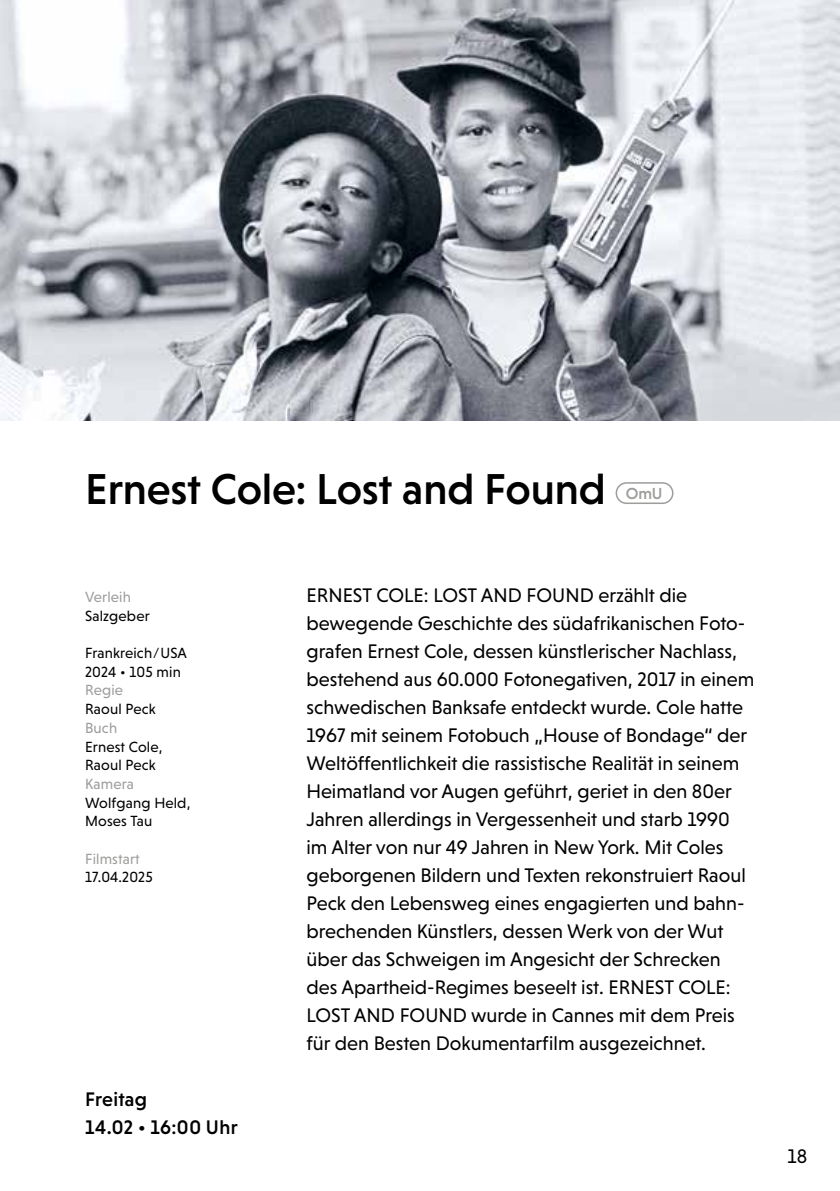
<style>
.page{position:relative;width:840px;height:1191px;background:#fff}
.page>*{position:absolute;margin:0;border:0;box-sizing:border-box;transform-origin:0 0}
.t1{font:500 44px "Niveau Grotesk";letter-spacing:-.005em;color:#000}
.t2{font:20px/28px "Niveau Grotesk";color:#000}
.t3{font:500 20px/28px "Niveau Grotesk";letter-spacing:.015em;color:#000}
.t4{font:500 16.2px "Niveau Grotesk";color:#9d9d9b}
.t5{font:15px/18.6px "Niveau Grotesk";letter-spacing:.01em;color:#000}
.t6{font:15px "Niveau Grotesk";letter-spacing:.01em;color:#9d9d9c}
</style>
<div class="page">
<img style="left:0;top:0;width:839px;height:420px">
<div style="left:615px;top:482px;width:58px;height:22px;border:2px solid #9d9d9b;border-radius:10px"></div>
<h1 class="t1" style="left:85px;top:464px;width:522px">Ernest Cole: Lost and Found</h1>
<p class="t4" style="left:625px;top:484px;width:38px">OmU</p>
<p class="t6" style="left:85px;top:588px;width:47px">Verleih</p>
<p class="t5" style="left:85px;top:606px;width:66px">Salzgeber</p>
<p class="t5" style="left:85px;top:643px;width:103px">Frankreich/USA<br>2024 • 105 min</p>
<p class="t6" style="left:85px;top:682px;width:39px">Regie</p>
<p class="t5" style="left:85px;top:699px;width:72px">Raoul Peck</p>
<p class="t6" style="left:85px;top:719px;width:34px">Buch</p>
<p class="t5" style="left:85px;top:737px;width:79px">Ernest Cole,<br>Raoul Peck</p>
<p class="t6" style="left:85px;top:775px;width:50px">Kamera</p>
<p class="t5" style="left:85px;top:793px;width:107px">Wolfgang Held,<br>Moses Tau</p>
<p class="t6" style="left:85px;top:850px;width:56px">Filmstart</p>
<p class="t5" style="left:85px;top:867px;width:69px">17.04.2025</p>
<p class="t3" style="left:85px;top:1085px;width:154px">Freitag<br>14.02 • 16:00 Uhr</p>
<p class="t2" style="left:306px;top:581px;width:449px">ERNEST COLE: LOST AND FOUND erzählt die bewegende Geschichte des südafrikanischen Foto&shy;grafen Ernest Cole, dessen künstlerischer Nachlass, bestehend aus 60.000 Fotonegativen, 2017 in einem schwedischen Banksafe entdeckt wurde. Cole hatte 1967 mit seinem Fotobuch „House of Bondage“ der Weltöffentlichkeit die rassistische Realität in seinem Heimatland vor Augen geführt, geriet in den 80er Jahren allerdings in Vergessenheit und starb 1990 im Alter von nur 49 Jahren in New York. Mit Coles geborgenen Bildern und Texten rekonstruiert Raoul Peck den Lebensweg eines engagierten und bahn&shy;brechenden Künstlers, dessen Werk von der Wut über das Schweigen im Angesicht der Schrecken des Apartheid-Regimes beseelt ist. ERNEST COLE:<br>LOST AND FOUND wurde in Cannes mit dem Preis für den Besten Dokumentarfilm ausgezeichnet.</p>
<p class="t2" style="left:787px;top:1142px;width:21px">18</p>
</div>
